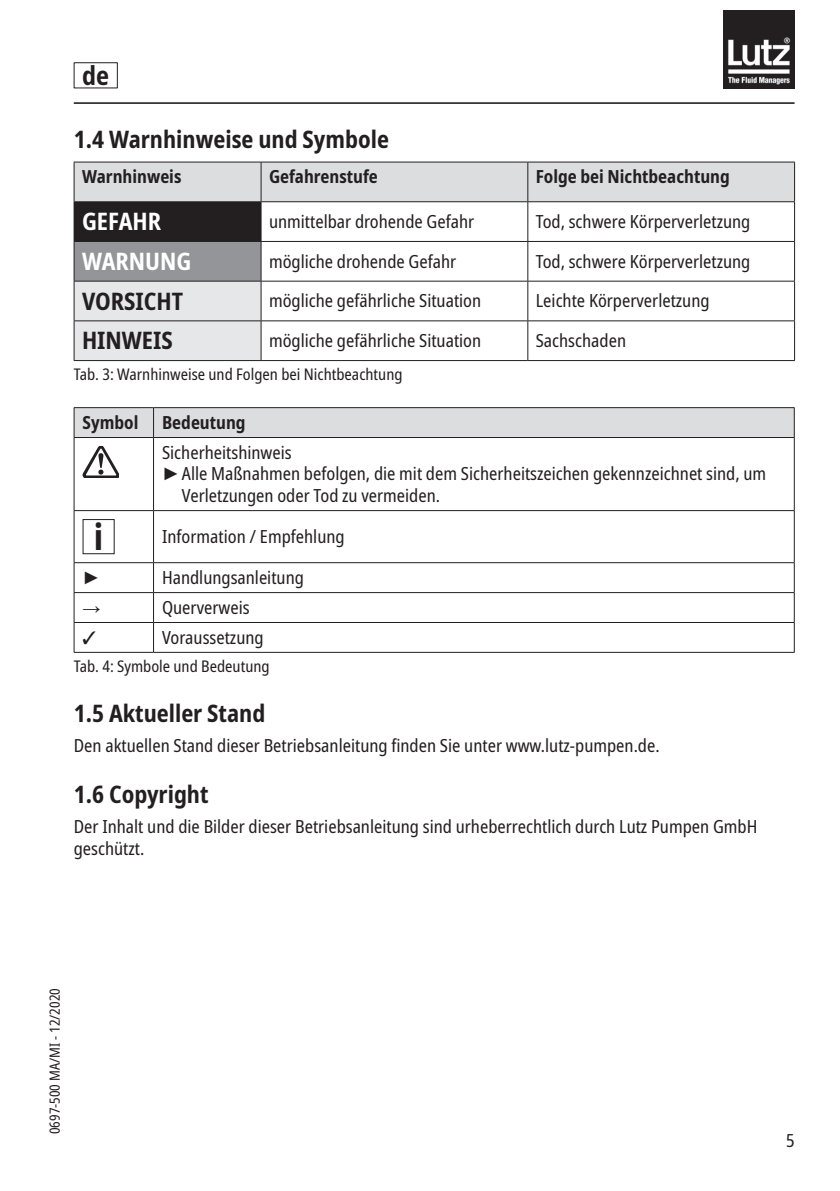
<style>
.page{position:relative;width:840px;height:1191px;background:#fff}
.page>*{position:absolute;margin:0;border:0;box-sizing:border-box;transform-origin:0 0}
.t1{font:700 condensed 36.2px "Noto Sans";color:#231f20}
.t2{font:700 condensed 26px "Noto Sans";color:#231f20}
.t3{font:700 condensed 24px "Noto Sans";color:#231f20}
.t4{font:700 condensed 24px "Noto Sans";color:#fff}
.t5{font:condensed 18px/21.6px "Noto Sans";color:#231f20}
.t6{font:700 condensed 18px "Noto Sans";color:#231f20}
.t7{font:18px "Arial";color:#231f20}
.t8{font:18px "Dixieland Normal";color:#231f20}
.t9{font:condensed 16px "Noto Sans";color:#231f20}
.t10{font:condensed 14px "Noto Sans";color:#231f20}
.s1{font-family:"Arial";font-stretch:normal}
</style>
<div class="page">
<hr style="left:74px;top:102px;width:720px;height:2px;background:#231f20">
<img style="left:723px;top:10px;width:71px;height:78px">
<div style="left:74px;top:62px;width:44px;height:26px;border:1px solid #231f20"></div>
<div style="left:75px;top:163px;width:718px;height:38px;background:#dcdddf"></div>
<div style="left:74px;top:202px;width:187px;height:39px;background:#231f20"></div>
<div style="left:74px;top:241px;width:187px;height:40px;background:#939598"></div>
<div style="left:75px;top:282px;width:185px;height:78px;background:#e6e7e9"></div>
<hr style="left:74px;top:162px;width:187px;height:1px;background:#231f20">
<hr style="left:74px;top:162px;width:1px;height:39px;background:#231f20">
<hr style="left:261px;top:162px;width:266px;height:1px;background:#231f20">
<hr style="left:260px;top:162px;width:1px;height:39px;background:#231f20">
<hr style="left:527px;top:162px;width:267px;height:1px;background:#231f20">
<hr style="left:527px;top:162px;width:1px;height:39px;background:#231f20">
<hr style="left:793px;top:162px;width:1px;height:39px;background:#231f20">
<hr style="left:74px;top:201px;width:187px;height:1px;background:#231f20">
<hr style="left:261px;top:201px;width:266px;height:1px;background:#231f20">
<hr style="left:527px;top:201px;width:267px;height:1px;background:#231f20">
<hr style="left:527px;top:202px;width:1px;height:39px;background:#231f20">
<hr style="left:793px;top:202px;width:1px;height:39px;background:#231f20">
<hr style="left:74px;top:241px;width:187px;height:1px;background:#231f20">
<hr style="left:74px;top:242px;width:1px;height:39px;background:#231f20">
<hr style="left:261px;top:241px;width:266px;height:1px;background:#231f20">
<hr style="left:260px;top:242px;width:1px;height:39px;background:#231f20">
<hr style="left:527px;top:241px;width:267px;height:1px;background:#231f20">
<hr style="left:527px;top:242px;width:1px;height:39px;background:#231f20">
<hr style="left:793px;top:242px;width:1px;height:39px;background:#231f20">
<hr style="left:74px;top:281px;width:187px;height:1px;background:#231f20">
<hr style="left:74px;top:281px;width:1px;height:39px;background:#231f20">
<hr style="left:261px;top:281px;width:266px;height:1px;background:#231f20">
<hr style="left:260px;top:281px;width:1px;height:39px;background:#231f20">
<hr style="left:527px;top:281px;width:267px;height:1px;background:#231f20">
<hr style="left:527px;top:281px;width:1px;height:39px;background:#231f20">
<hr style="left:793px;top:281px;width:1px;height:39px;background:#231f20">
<hr style="left:74px;top:320px;width:187px;height:1px;background:#231f20">
<hr style="left:74px;top:321px;width:1px;height:39px;background:#231f20">
<hr style="left:261px;top:320px;width:266px;height:1px;background:#231f20">
<hr style="left:260px;top:321px;width:1px;height:39px;background:#231f20">
<hr style="left:527px;top:320px;width:267px;height:1px;background:#231f20">
<hr style="left:527px;top:321px;width:1px;height:39px;background:#231f20">
<hr style="left:793px;top:321px;width:1px;height:39px;background:#231f20">
<hr style="left:74px;top:360px;width:187px;height:1px;background:#231f20">
<hr style="left:261px;top:360px;width:266px;height:1px;background:#231f20">
<hr style="left:527px;top:360px;width:267px;height:1px;background:#231f20">
<svg style="left:74px;top:407px;width:720px;height:30px;background:#d5d5d7"></svg>
<hr style="left:74px;top:437px;width:79px;height:1px;background:#231f20">
<hr style="left:74px;top:438px;width:1px;height:72px;background:#231f20">
<hr style="left:153px;top:437px;width:641px;height:1px;background:#231f20">
<hr style="left:153px;top:438px;width:1px;height:72px;background:#231f20">
<hr style="left:793px;top:438px;width:1px;height:72px;background:#231f20">
<hr style="left:74px;top:510px;width:79px;height:1px;background:#231f20">
<hr style="left:74px;top:511px;width:1px;height:51px;background:#231f20">
<hr style="left:153px;top:510px;width:641px;height:1px;background:#231f20">
<hr style="left:153px;top:511px;width:1px;height:51px;background:#231f20">
<hr style="left:793px;top:511px;width:1px;height:51px;background:#231f20">
<hr style="left:74px;top:562px;width:79px;height:1px;background:#231f20">
<hr style="left:153px;top:562px;width:641px;height:1px;background:#231f20">
<hr style="left:74px;top:592px;width:79px;height:1px;background:#231f20">
<hr style="left:153px;top:592px;width:641px;height:1px;background:#231f20">
<hr style="left:74px;top:622px;width:79px;height:1px;background:#231f20">
<svg style="left:74px;top:563px;width:1px;height:89px"></svg>
<hr style="left:153px;top:622px;width:641px;height:1px;background:#231f20">
<svg style="left:153px;top:563px;width:1px;height:89px"></svg>
<svg style="left:793px;top:563px;width:1px;height:89px"></svg>
<hr style="left:74px;top:652px;width:79px;height:1px;background:#231f20">
<hr style="left:153px;top:652px;width:641px;height:1px;background:#231f20">
<img style="left:83px;top:446px;width:36px;height:32px">
<div style="left:83px;top:519px;width:32px;height:35px;border:1px solid #231f20"></div>
<h2 class="t2" style="left:82px;top:56px;width:28px">de</h2>
<h3 class="t3" style="left:74px;top:122px;width:316px">1.4 Warnhinweise und Symbole</h3>
<p class="t6" style="left:82px;top:163px;width:101px">Warnhinweis</p>
<p class="t6" style="left:269px;top:163px;width:110px">Gefahrenstufe</p>
<p class="t6" style="left:535px;top:163px;width:195px">Folge bei Nichtbeachtung</p>
<h3 class="t4" style="left:82px;top:204px;width:81px">GEFAHR</h3>
<p class="t5" style="left:269px;top:211px;width:207px">unmittelbar drohende Gefahr</p>
<p class="t5" style="left:535px;top:211px;width:216px">Tod, schwere Körperverletzung</p>
<h3 class="t4" style="left:82px;top:244px;width:111px">WARNUNG</h3>
<p class="t5" style="left:269px;top:251px;width:188px">mögliche drohende Gefahr</p>
<p class="t5" style="left:535px;top:251px;width:216px">Tod, schwere Körperverletzung</p>
<h3 class="t3" style="left:82px;top:283px;width:103px">VORSICHT</h3>
<p class="t5" style="left:269px;top:290px;width:214px">mögliche gefährliche Situation</p>
<p class="t5" style="left:535px;top:290px;width:175px">Leichte Körperverletzung</p>
<h3 class="t3" style="left:82px;top:323px;width:92px">HINWEIS</h3>
<p class="t5" style="left:269px;top:330px;width:214px">mögliche gefährliche Situation</p>
<p class="t5" style="left:535px;top:330px;width:92px">Sachschaden</p>
<p class="t9" style="left:74px;top:363px;width:330px">Tab. 3: Warnhinweise und Folgen bei Nichtbeachtung</p>
<p class="t6" style="left:83px;top:409px;width:57px">Symbol</p>
<p class="t6" style="left:162px;top:409px;width:85px">Bedeutung</p>
<p class="t5" style="left:162px;top:442px;width:131px">Sicherheitshinweis</p>
<p class="t5" style="left:162px;top:463px;width:605px"><span class="s1">►</span>Alle Maßnahmen befolgen, die mit dem Sicherheitszeichen gekennzeichnet sind, um</p>
<p class="t5" style="left:182px;top:485px;width:259px">Verletzungen oder Tod zu vermeiden.</p>
<h1 class="t1" style="left:94px;top:510px;width:11px">i</h1>
<p class="t5" style="left:162px;top:526px;width:184px">Information / Empfehlung</p>
<p class="t7" style="left:83px;top:565px;width:19px">►</p>
<p class="t5" style="left:162px;top:567px;width:143px">Handlungsanleitung</p>
<p class="t7" style="left:83px;top:595px;width:19px">→</p>
<p class="t5" style="left:162px;top:597px;width:89px">Querverweis</p>
<p class="t8" style="left:83px;top:629px;width:15px">3</p>
<p class="t5" style="left:162px;top:627px;width:103px">Voraussetzung</p>
<p class="t9" style="left:74px;top:655px;width:197px">Tab. 4: Symbole und Bedeutung</p>
<h3 class="t3" style="left:74px;top:696px;width:193px">1.5 Aktueller Stand</h3>
<p class="t5" style="left:74px;top:735px;width:587px">Den aktuellen Stand dieser Betriebsanleitung finden Sie unter www.lutz-pumpen.de.</p>
<h3 class="t3" style="left:74px;top:777px;width:136px">1.6 Copyright</h3>
<p class="t5" style="left:74px;top:816px;width:684px">Der Inhalt und die Bilder dieser Betriebsanleitung sind urheberrechtlich durch Lutz Pumpen GmbH geschützt.</p>
<p class="t10" style="left:45px;top:1134px;width:148px;rotate:-90deg">0697-500 MA/MI - 12/2020</p>
<p class="t5" style="left:785px;top:1130px;width:10px">5</p>
</div>
